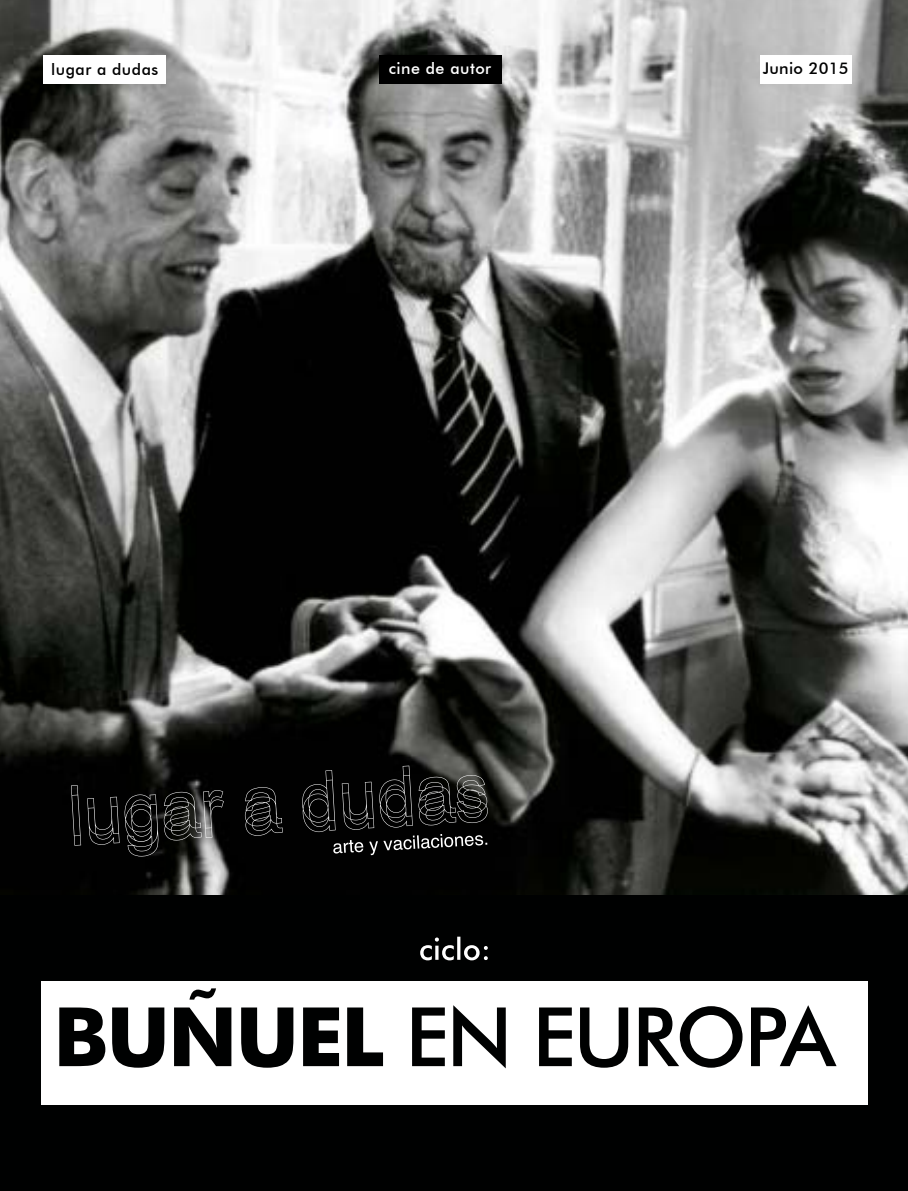
<style>
.page{position:relative;width:908px;height:1191px;background:#fff}
.page>*{position:absolute;margin:0;border:0;box-sizing:border-box;transform-origin:0 0}
.t1{font:500 82px "Futura BT";letter-spacing:-.03em;color:#000101}
.t2{font:500 16.2px "Futura BT";letter-spacing:.02em;color:#000101}
.t3{font:500 16px "Futura BT";letter-spacing:.03em;color:#000101}
.t4{font:500 16px "Futura BT";letter-spacing:.03em;color:#fff}
.s1{font-weight:700}
</style>
<div class="page">
<div style="left:0;top:894px;width:907px;height:297px;background:#000101"></div>
<svg style="left:420px;top:936px;width:67px;height:24px"></svg>
<div style="left:42px;top:981px;width:825px;height:123px;background:#fff"></div>
<img style="left:0;top:0;width:907px;height:894px">
<svg style="left:71px;top:765px;width:416px;height:91px;background:#191919"></svg>
<div style="left:760px;top:55px;width:92px;height:29px;background:#fff"></div>
<div style="left:379px;top:55px;width:123px;height:29px;background:#000"></div>
<div style="left:44px;top:55px;width:122px;height:29px;background:#fff"></div>
<p class="t3" style="left:51px;top:60px;width:109px">lugar a dudas</p>
<p class="t4" style="left:388px;top:58px;width:104px">cine de autor</p>
<p class="t2" style="left:762px;top:58px;width:87px">Junio 2015</p>
<p class="t3" style="left:59px;top:60px;width:109px">lugar a dudas</p>
<p class="t4" style="left:396px;top:59px;width:104px">cine de autor</p>
<p class="t2" style="left:769px;top:59px;width:87px">Junio 2015</p>
<h1 class="t1" style="left:53px;top:987px;width:783px"><span class="s1">BUÑUEL</span> EN EUROPA</h1>
</div>
